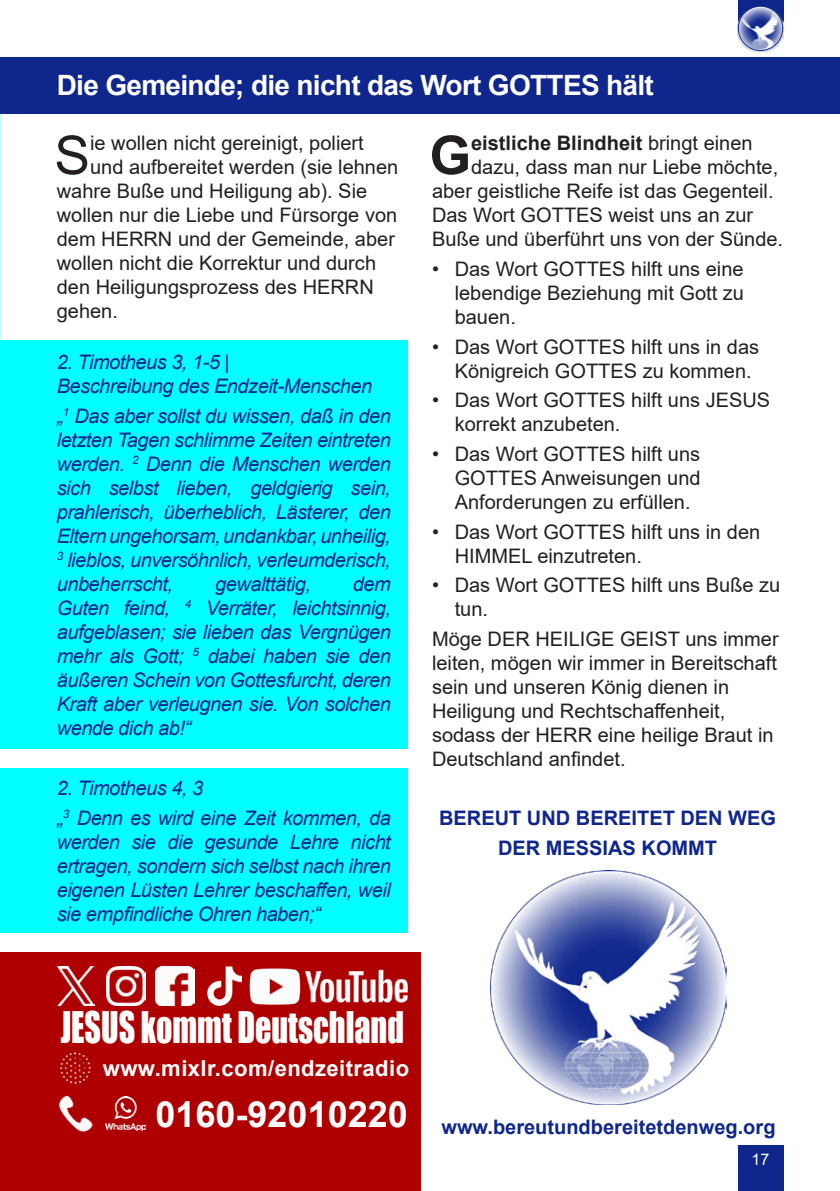
<style>
.page{position:relative;width:840px;height:1191px;background:#fff}
.page>*{position:absolute;margin:0;border:0;box-sizing:border-box;transform-origin:0 0}
.t1{font:53.6px "Arial";color:#231f20}
.t2{font:700 53.6px "Arial";color:#231f20}
.t3{font:40px "Impact";color:#fff;scale:.8 1}
.t4{font:700 36px "Arial";color:#fff}
.t5{font:700 28px "Arial";letter-spacing:-.025em;color:#fff}
.t6{font:700 22px "Arial";letter-spacing:.02em;color:#fff}
.t7{font:20px/24px "Arial";color:#231f20}
.t8{font:italic 20px/24px "Arial";letter-spacing:-.025em;color:#0f268c;text-align:justify}
.t9{font:700 20px "Arial";color:#0f268c}
.t10{font:700 20px "Arial";color:#231f20}
.t11{font:16px "Arial";color:#fff}
.s1{font-weight:400}
</style>
<div class="page">
<div style="left:737px;top:0;width:45px;height:28px;background:#0f268c"></div>
<img style="left:737px;top:6px;width:45px;height:45px">
<div style="left:737px;top:6px;width:45px;height:45px;border:1px solid #0f268c;border-radius:50%"></div>
<div style="left:737px;top:1145px;width:45px;height:46px;background:#0f268c"></div>
<div style="left:0;top:57px;width:839px;height:56px;background:#0f268c"></div>
<div style="left:0;top:340px;width:408px;height:408px;background:#01ffff"></div>
<div style="left:0;top:768px;width:408px;height:165px;background:#01ffff"></div>
<img style="left:490px;top:870px;width:235px;height:234px">
<div style="left:0;top:952px;width:420px;height:239px;background:#ae0001"></div>
<img style="left:249px;top:968px;width:159px;height:37px">
<img style="left:57px;top:966px;width:38px;height:39px">
<img style="left:107px;top:966px;width:38px;height:39px">
<img style="left:155px;top:966px;width:39px;height:39px">
<img style="left:208px;top:966px;width:33px;height:39px">
<img style="left:59px;top:1095px;width:35px;height:37px">
<img style="left:105px;top:1097px;width:41px;height:33px">
<img style="left:59px;top:1052px;width:32px;height:32px">
<p class="t5" style="left:57px;top:66px;width:598px">Die Gemeinde; die nicht das Wort GOTTES hält</p>
<p class="t1" style="left:54px;top:118px;width:37px">S</p>
<p class="t7" style="left:90px;top:131px;width:275px">ie wollen nicht gereinigt, poliert</p>
<p class="t2" style="left:429px;top:117px;width:43px">G</p>
<p class="t10" style="left:471px;top:129px;width:283px">eistliche Blindheit <span class="s1">bringt einen</span></p>
<p class="t7" style="left:90px;top:155px;width:309px">und aufbereitet werden (sie lehnen</p>
<p class="t7" style="left:57px;top:179px;width:312px">wahre Buße und Heiligung ab). Sie</p>
<p class="t7" style="left:57px;top:203px;width:342px">wollen nur die Liebe und Fürsorge von</p>
<p class="t7" style="left:57px;top:227px;width:339px">dem HERRN und der Gemeinde, aber</p>
<p class="t7" style="left:57px;top:251px;width:321px">wollen nicht die Korrektur und durch</p>
<p class="t7" style="left:57px;top:275px;width:318px">den Heiligungsprozess des HERRN</p>
<p class="t7" style="left:57px;top:299px;width:63px">gehen.</p>
<p class="t8" style="left:57px;top:350px;width:317px">2. Timotheus 3, 1-5 |<br>Beschreibung des Endzeit-Menschen</p>
<p class="t8" style="left:57px;top:404px;width:335px">„<sup>1</sup> Das aber sollst du wissen, daß in den letzten Tagen schlimme Zeiten eintreten werden. <sup>2</sup> Denn die Menschen werden sich selbst lieben, geldgierig sein, prahlerisch, überheblich, Lästerer, den Eltern ungehorsam, undankbar, unheilig, <sup>3</sup> lieblos, unversöhnlich, verleumderisch, unbeherrscht,</p>
<p class="t7" style="left:471px;top:155px;width:308px">dazu, dass man nur Liebe möchte,</p>
<p class="t7" style="left:432px;top:179px;width:343px">aber geistliche Reife ist das Gegenteil.</p>
<p class="t7" style="left:432px;top:203px;width:322px">Das Wort GOTTES weist uns an zur</p>
<p class="t7" style="left:432px;top:227px;width:352px">Buße und überführt uns von der Sünde.</p>
<p class="t7" style="left:454px;top:257px;width:291px;text-align:justify;text-indent:-23px">• Das Wort GOTTES hilft uns eine lebendige Beziehung mit Gott zu bauen.</p>
<p class="t7" style="left:454px;top:334px;width:306px;text-indent:-23px">• Das Wort GOTTES hilft uns in das<br>Königreich GOTTES zu kommen.</p>
<p class="t7" style="left:454px;top:388px;width:317px;text-indent:-23px">• Das Wort GOTTES hilft uns JESUS korrekt anzubeten.</p>
<p class="t7" style="left:454px;top:442px;width:247px;text-align:justify;text-indent:-23px">• Das Wort GOTTES hilft uns GOTTES Anweisungen und Anforderungen zu erfüllen.</p>
<p class="t7" style="left:454px;top:519px;width:307px;text-indent:-23px">• Das Wort GOTTES hilft uns in den<br>HIMMEL einzutreten.</p>
<p class="t7" style="left:454px;top:573px;width:327px;text-indent:-23px">• Das Wort GOTTES hilft uns Buße zu tun.</p>
<p class="t7" style="left:432px;top:627px;width:348px">Möge DER HEILIGE GEIST uns immer leiten, mögen wir immer in Bereitschaft sein und unseren König dienen in Heiligung und Rechtschaffenheit, sodass der HERR eine heilige Braut in Deutschland anfindet.</p>
<p class="t8" style="left:57px;top:572px;width:335px;text-indent:296px">dem Guten feind, <sup>4</sup> Verräter, leichtsinnig, aufgeblasen; sie lieben das Vergnügen mehr als Gott; <sup>5</sup> dabei haben sie den äußeren Schein von Gottesfurcht, deren Kraft aber verleugnen sie. Von solchen wende dich ab!“</p>
<p class="t8" style="left:215px;top:572px;width:97px">gewalttätig,</p>
<p class="t8" style="left:57px;top:776px;width:148px">2. Timotheus 4, 3</p>
<p class="t8" style="left:57px;top:806px;width:335px">„<sup>3</sup> Denn es wird eine Zeit kommen, da werden sie die gesunde Lehre nicht ertragen, sondern sich selbst nach ihren eigenen Lüsten Lehrer beschaffen, weil sie empfindliche Ohren haben;“</p>
<p class="t9" style="left:439px;top:804px;width:338px">BEREUT UND BEREITET DEN WEG</p>
<p class="t9" style="left:497px;top:834px;width:220px">DER MESSIAS KOMMT</p>
<p class="t3" style="left:61px;top:996px;width:430px">JESUS kommt Deutschland</p>
<p class="t6" style="left:103px;top:1052px;width:308px">www.mixlr.com/endzeitradio</p>
<p class="t4" style="left:155px;top:1088px;width:254px">0160-92010220</p>
<p class="t9" style="left:441px;top:1113px;width:335px">www.bereutundbereitetdenweg.org</p>
<p class="t11" style="left:751px;top:1148px;width:19px">17</p>
</div>
